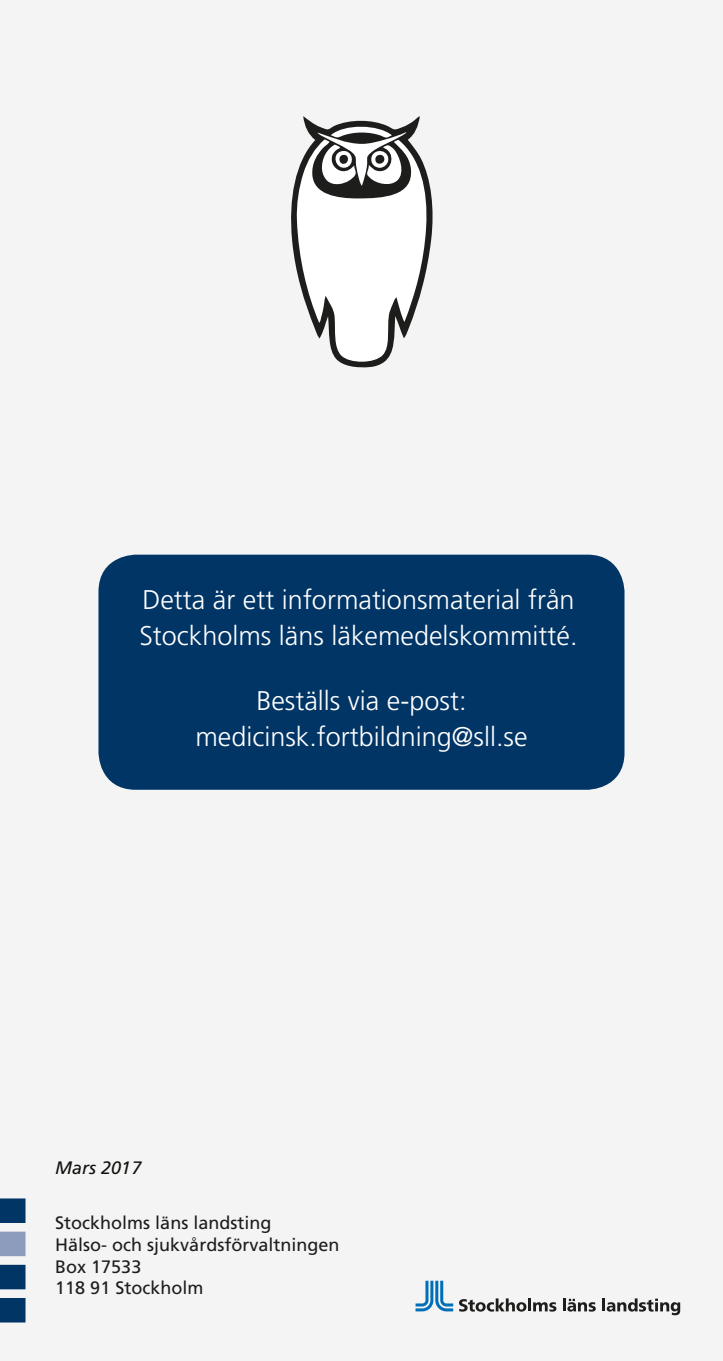
<style>
.page{position:relative;width:723px;height:1361px;background:#f5f4f5}
.page>*{position:absolute;margin:0;border:0;box-sizing:border-box;transform-origin:0 0}
.t1{font:300 27px/36px "Frutiger SLLOTF";color:#fff}
.t2{font:18px "Frutiger SLLOTF";color:#1d1d1b}
.t3{font:italic 18px "Frutiger SLLOTF";color:#13120e}
</style>
<div class="page">
<svg style="left:288px;top:116px;width:147px;height:252px"></svg>
<svg style="left:415px;top:1280px;width:38px;height:31px"></svg>
<svg style="left:459px;top:1298px;width:97px;height:13px"></svg>
<svg style="left:563px;top:1298px;width:33px;height:13px"></svg>
<svg style="left:602px;top:1298px;width:78px;height:17px"></svg>
<div style="left:101px;top:557px;width:521px;height:230px;background:#003566;border-radius:34px"></div>
<div style="left:98px;top:555px;width:526px;height:235px;border:6px solid #003566;border-radius:34px"></div>
<svg style="left:0;top:1298px;width:26px;height:24px"></svg>
<svg style="left:0;top:1264px;width:26px;height:25px"></svg>
<svg style="left:0;top:1231px;width:26px;height:25px"></svg>
<svg style="left:0;top:1198px;width:26px;height:25px"></svg>
<p class="t1" style="left:139px;top:582px;width:439px">Detta är ett informationsmaterial från<br>Stockholms läns läkemedelskommitté.</p>
<p class="t1" style="left:256px;top:682px;width:212px">Beställs via e-post:</p>
<p class="t1" style="left:195px;top:718px;width:334px">medicinsk.fortbildning@sll.se</p>
<p class="t3" style="left:55px;top:1157px;width:88px">Mars 2017</p>
<p class="t2" style="left:55px;top:1212px;width:218px">Stockholms läns landsting</p>
<p class="t2" style="left:55px;top:1234px;width:286px">Hälso- och sjukvårdsförvaltningen</p>
<p class="t2" style="left:55px;top:1255px;width:88px">Box 17533</p>
<p class="t2" style="left:55px;top:1277px;width:150px">118 91 Stockholm</p>
</div>
